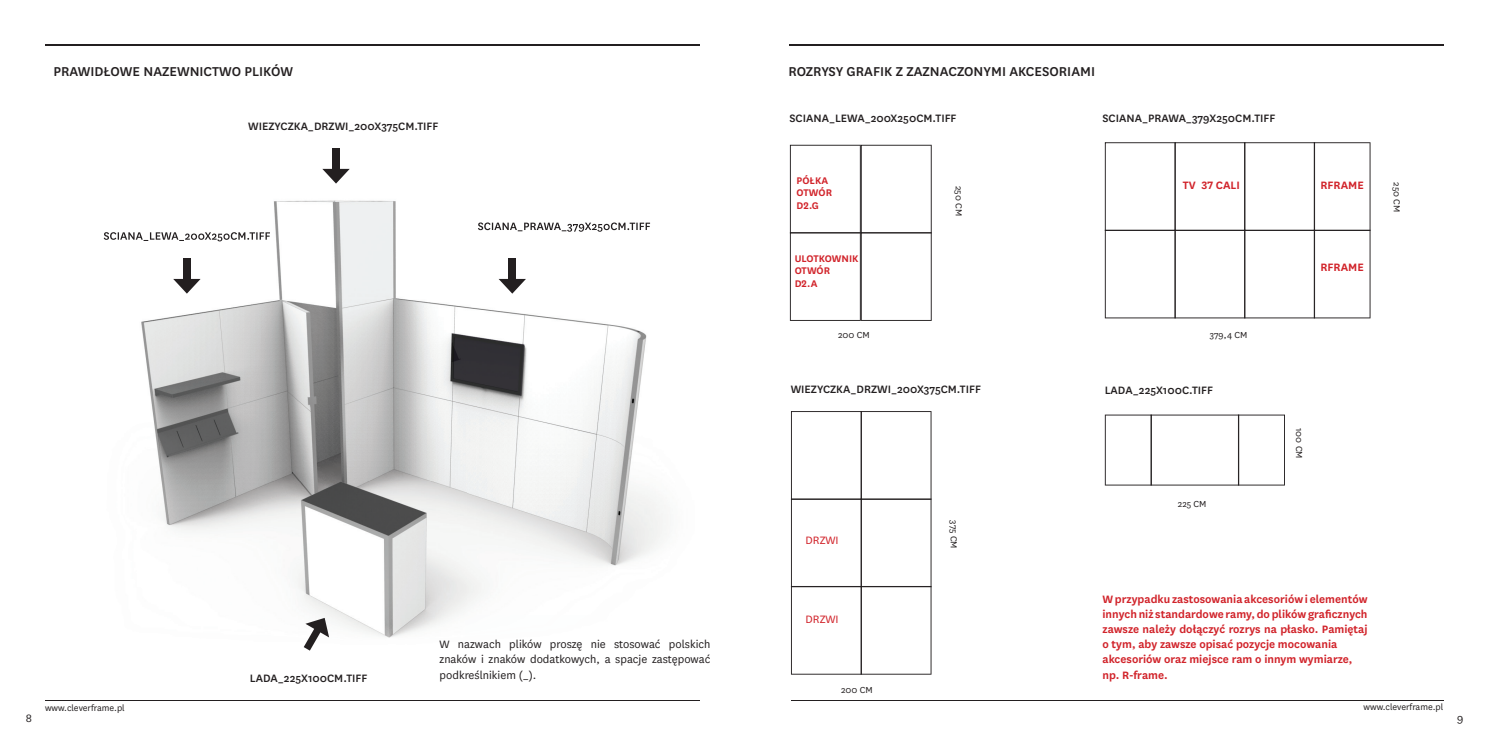
<style>
.page{position:relative;width:1489px;height:745px;background:#fff}
.page>*{position:absolute;margin:0;border:0;box-sizing:border-box;transform-origin:0 0}
.t1{font:500 15px "National";color:#231f20}
.t2{font:600 12.5px/15px "National";color:#d1232a}
.t3{font:500 12.5px "National";color:#231f20}
.t4{font:12.5px/15px "National";color:#231f20;text-align:justify}
.t5{font:12.5px "National";color:#d1232a}
.t6{font:600 11.25px/12.5px "National";color:#d1232a}
.t7{font:10.25px "National";color:#231f20}
.t8{font:10px "National";color:#231f20}
</style>
<div class="page">
<hr style="left:45px;top:44px;width:654px;height:2px;background:#231f20">
<hr style="left:789px;top:44px;width:654px;height:2px;background:#231f20">
<svg style="left:789px;top:145px;width:142px;height:176px"></svg>
<svg style="left:1104px;top:414px;width:180px;height:71px"></svg>
<svg style="left:1104px;top:142px;width:266px;height:176px"></svg>
<svg style="left:791px;top:411px;width:140px;height:263px"></svg>
<hr style="left:791px;top:699px;width:652px;height:1px;background:#231f20">
<hr style="left:45px;top:699px;width:654px;height:1px;background:#231f20">
<img style="left:103px;top:183px;width:562px;height:468px">
<img style="left:104px;top:232px;width:166px;height:9px">
<img style="left:478px;top:222px;width:172px;height:9px">
<div style="left:183px;top:258px;width:7px;height:26px;background:#231f20"></div>
<svg style="left:173px;top:279px;width:27px;height:14px"></svg>
<div style="left:332px;top:148px;width:7px;height:26px;background:#231f20"></div>
<svg style="left:322px;top:169px;width:28px;height:14px"></svg>
<div style="left:508px;top:258px;width:8px;height:26px;background:#231f20"></div>
<svg style="left:498px;top:279px;width:28px;height:14px"></svg>
<svg style="left:304px;top:617px;width:25px;height:33px"></svg>
<p class="t1" style="left:53px;top:62px;width:241px">PRAWIDŁOWE NAZEWNICTWO PLIKÓW</p>
<p class="t1" style="left:788px;top:62px;width:308px">ROZRYSY GRAFIK Z ZAZNACZONYMI AKCESORIAMI</p>
<p class="t3" style="left:248px;top:117px;width:192px">WIEZYCZKA_DRZWI_200X375CM.TIFF</p>
<p class="t3" style="left:789px;top:109px;width:168px">SCIANA_LEWA_200X250CM.TIFF</p>
<p class="t3" style="left:1102px;top:109px;width:174px">SCIANA_PRAWA_379X250CM.TIFF</p>
<p class="t6" style="left:796px;top:173px;width:37px">PÓŁKA<br>OTWÓR<br>D2.G</p>
<p class="t2" style="left:1182px;top:177px;width:58px">TV 37 CALI</p>
<p class="t2" style="left:1320px;top:177px;width:45px">RFRAME</p>
<p class="t7" style="left:965px;top:186px;width:31px;rotate:90deg">250 CM</p>
<p class="t3" style="left:250px;top:669px;width:119px">LADA_225X100CM.TIFF</p>
<p class="t4" style="left:439px;top:636px;width:272px">W nazwach plików proszę nie stosować polskich znaków i znaków dodatkowych, a spacje zastępować podkreślnikiem (_).</p>
<p class="t6" style="left:794px;top:251px;width:65px">ULOTKOWNIK<br>OTWÓR<br>D2.A</p>
<p class="t7" style="left:838px;top:328px;width:33px">200 CM</p>
<p class="t3" style="left:790px;top:380px;width:192px">WIEZYCZKA_DRZWI_200X375CM.TIFF</p>
<p class="t5" style="left:805px;top:532px;width:35px">DRZWI</p>
<p class="t5" style="left:805px;top:611px;width:35px">DRZWI</p>
<p class="t7" style="left:841px;top:682px;width:33px">200 CM</p>
<p class="t7" style="left:960px;top:520px;width:30px;rotate:90deg">375 CM</p>
<p class="t7" style="left:1209px;top:328px;width:39px">379,4 CM</p>
<p class="t3" style="left:1104px;top:381px;width:110px">LADA_225X100C.TIFF</p>
<p class="t7" style="left:1177px;top:497px;width:30px">225 CM</p>
<p class="t2" style="left:1320px;top:258px;width:45px">RFRAME</p>
<p class="t7" style="left:1305px;top:427px;width:32px;rotate:90deg">100 CM</p>
<p class="t2" style="left:1102px;top:591px;width:266px">W przypadku zastosowania akcesoriów i elementów innych niż standardowe ramy, do plików graficznych zawsze należy dołączyć rozrys na płasko. Pamiętaj o tym, aby zawsze opisać pozycje mocowania akcesoriów oraz miejsce ram o innym wymiarze, np. R-frame.</p>
<p class="t7" style="left:1403px;top:182px;width:31px;rotate:90deg">250 CM</p>
<p class="t8" style="left:45px;top:700px;width:81px">www.cleverframe.pl</p>
<p class="t8" style="left:1363px;top:700px;width:81px">www.cleverframe.pl</p>
<p class="t4" style="left:26px;top:710px;width:8px">8</p>
<p class="t4" style="left:1456px;top:710px;width:8px">9</p>
</div>
